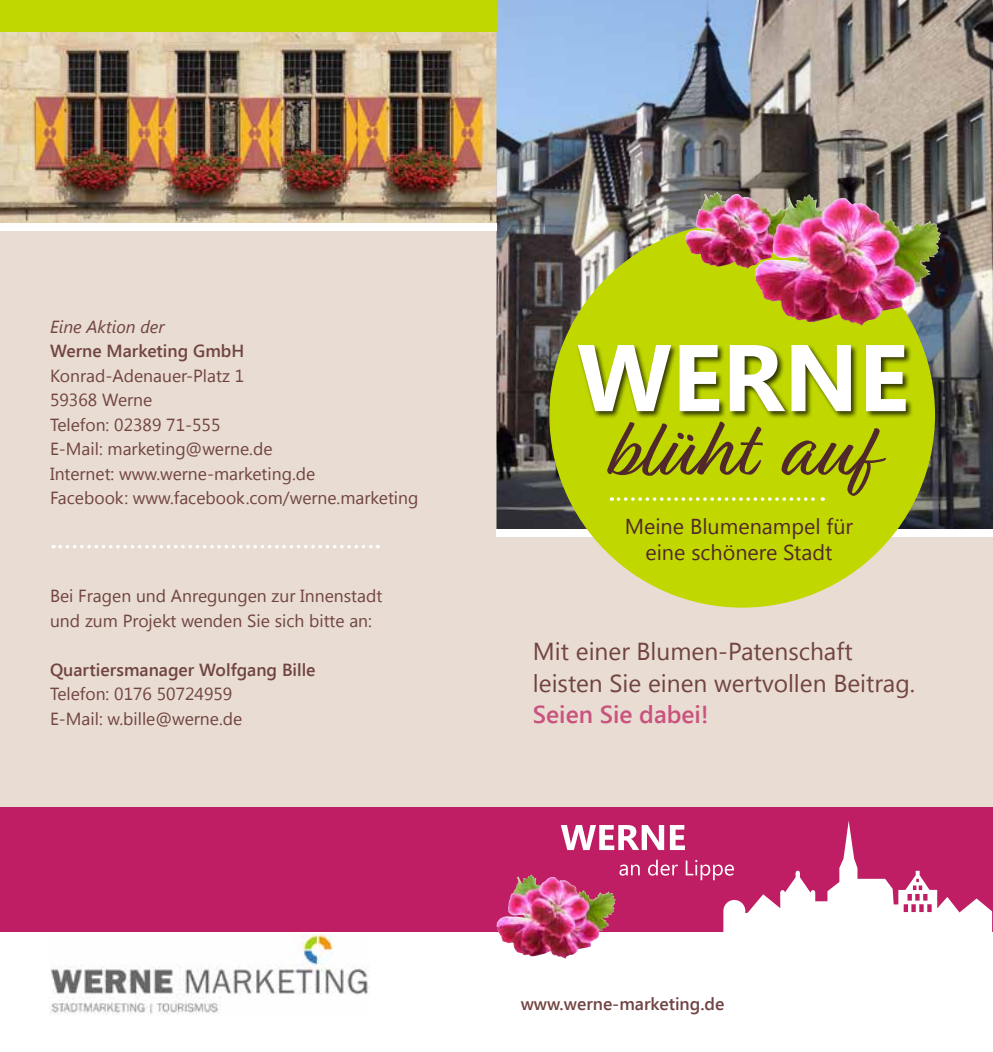
<style>
.page{position:relative;width:993px;height:1052px;background:#fff}
.page>*{position:absolute;margin:0;border:0;box-sizing:border-box;transform-origin:0 0}
.t1{font:700 94.33px "Segoe UI";color:#fff}
.t2{font:86.27px "Relation Two";color:#51292b}
.t3{font:24.5px/31.5px "Segoe UI";color:#714441}
.t4{font:600 24.5px "Segoe UI";color:#ca537e}
.t5{font:21.53px/25.9px "Segoe UI";color:#51292b;text-align:center}
.t6{font:17.5px/24.5px "Segoe UI";color:#714441}
.t7{font:600 17.5px "Segoe UI";color:#714441}
.t8{font:italic 17.5px "Segoe UI";color:#714441}
</style>
<div class="page">
<div style="left:0;top:227px;width:991px;height:704px;background:#e8dcd3"></div>
<div style="left:0;top:807px;width:992px;height:124px;background:#bf1d64"></div>
<img style="left:0;top:31px;width:496px;height:192px">
<img style="left:496px;top:0;width:496px;height:528px">
<svg style="left:560px;top:821px;width:431px;height:130px"></svg>
<div style="left:496px;top:528px;width:496px;height:8px;background:#fff"></div>
<div style="left:0;top:0;width:496px;height:31px;background:#c0d800"></div>
<img style="left:50px;top:934px;width:319px;height:81px">
<div style="left:0;top:223px;width:497px;height:8px;background:#fff"></div>
<svg style="left:60px;top:545px;width:318px;height:3px"></svg>
<img style="left:496px;top:876px;width:34px;height:74px">
<div style="left:549px;top:222px;width:385px;height:385px;background:#c0d800;border-radius:50%"></div>
<div style="left:576px;top:344px;width:337px;height:75px;background:#000;opacity:.75"></div>
<svg style="left:618px;top:497px;width:205px;height:4px"></svg>
<img style="left:685px;top:193px;width:31px;height:70px">
<img style="left:754px;top:196px;width:53px;height:119px">
<p class="t8" style="left:50px;top:314px;width:116px">Eine Aktion der</p>
<p class="t7" style="left:50px;top:339px;width:196px">Werne Marketing GmbH</p>
<p class="t6" style="left:50px;top:362px;width:370px">Konrad-Adenauer-Platz 1<br>59368 Werne<br>Telefon: 02389 71-555<br>E-Mail: marketing@werne.de<br>Internet: www.werne-marketing.de<br>Facebook: www.facebook.com/werne.marketing</p>
<p class="t6" style="left:50px;top:583px;width:334px">Bei Fragen und Anregungen zur Innenstadt und zum Projekt wenden Sie sich bitte an:</p>
<p class="t7" style="left:50px;top:657px;width:267px">Quartiersmanager Wolfgang Bille</p>
<p class="t6" style="left:50px;top:681px;width:194px">Telefon: 0176 50724959<br>E-Mail: w.bille@werne.de</p>
<h1 class="t1" style="left:577px;top:310px;width:333px">WERNE</h1>
<h2 class="t2" style="left:602px;top:393px;width:273px">blüht auf</h2>
<p class="t5" style="left:624px;top:512px;width:230px">Meine Blumenampel für eine schönere Stadt</p>
<h3 class="t3" style="left:532px;top:635px;width:383px">Mit einer Blumen-Patenschaft leisten Sie einen wertvollen Beitrag.</h3>
<h3 class="t4" style="left:532px;top:697px;width:177px">Seien Sie dabei!</h3>
<p class="t7" style="left:520px;top:991px;width:205px">www.werne-marketing.de</p>
</div>
